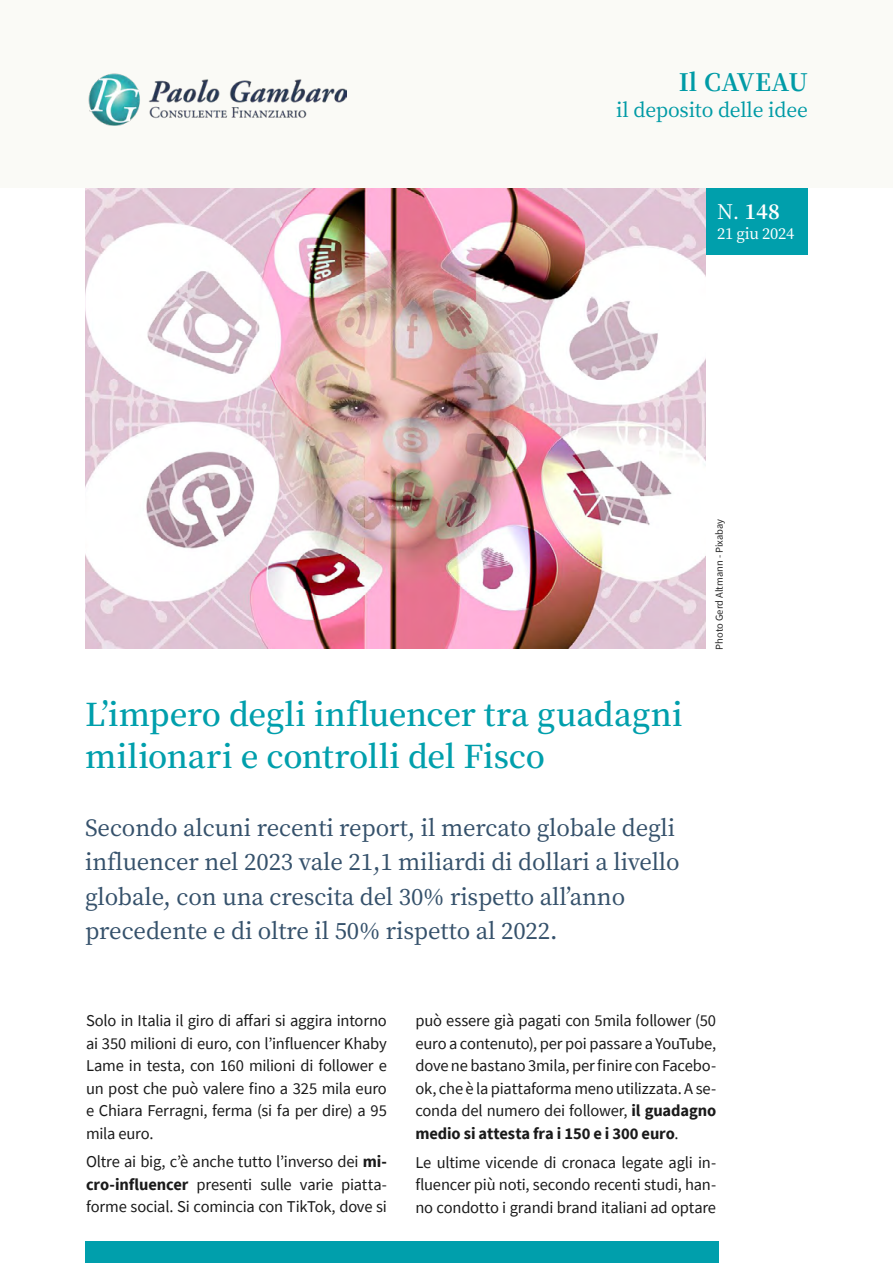
<style>
.page{position:relative;width:893px;height:1263px;background:#fff}
.page>*{position:absolute;margin:0;border:0;box-sizing:border-box;transform-origin:0 0}
.t1{font:600 31.5px/42px "Noto Serif JP";letter-spacing:-.005em;color:#009fac}
.t2{font:700 24px "Noto Serif JP";letter-spacing:.02em;color:#009fac}
.t3{font:500 22.5px/34.5px "Noto Serif JP";letter-spacing:-.005em;color:#35516b}
.t4{font:700 20.25px "Noto Serif JP";color:#fff}
.t5{font:500 19.5px "Noto Serif JP";letter-spacing:-.01em;color:#009fac}
.t6{font:16.5px/22.5px "Source Sans Pro";letter-spacing:-.01em;color:#1a1a1a;text-align:justify}
.t7{font:500 15px "Noto Serif JP";letter-spacing:-.02em;color:#fff}
.t8{font:10.5px "Source Sans Pro";color:#262626}
.s1{font-weight:400}
.s2{font-weight:700}
</style>
<div class="page">
<div style="left:0;top:0;width:893px;height:188px;background:#fafaf6"></div>
<div style="left:706px;top:188px;width:102px;height:66px;background:#009fac"></div>
<div style="left:85px;top:1242px;width:633px;height:21px;background:#009fac"></div>
<img style="left:88px;top:73px;width:258px;height:52px">
<img style="left:85px;top:188px;width:621px;height:461px">
<h2 class="t2" style="left:678px;top:68px;width:131px">Il CAVEAU</h2>
<p class="t5" style="left:616px;top:99px;width:193px">il deposito delle idee</p>
<p class="t4" style="left:717px;top:200px;width:64px"><span class="s1">N.</span> 148</p>
<p class="t7" style="left:717px;top:225px;width:79px">21 giu 2024</p>
<h1 class="t1" style="left:85px;top:694px;width:599px">L’impero degli influencer tra guadagni milionari e controlli del Fisco</h1>
<h3 class="t3" style="left:85px;top:811px;width:596px">Secondo alcuni recenti report, il mercato globale degli influencer nel 2023 vale 21,1 miliardi di dollari a livello globale, con una crescita del 30% rispetto all’anno precedente e di oltre il 50% rispetto al 2022.</h3>
<p class="t8" style="left:713px;top:649px;width:132px;rotate:-90deg">Photo Gerd Altmann - Pixabay</p>
<p class="t6" style="left:86px;top:1009px;width:302px">Solo in Italia il giro di affari si aggira intorno ai 350 milioni di euro, con l’influencer Khaby Lame in testa, con 160 milioni di follower e un post che può valere fino a 325 mila euro e Chiara Ferragni, ferma (si fa per dire) a 95 mila euro.</p>
<p class="t6" style="left:86px;top:1150px;width:302px">Oltre ai big, c’è anche tutto l’inverso dei <span class="s2">mi&shy;cro-influencer</span> presenti sulle varie piatta&shy;forme social. Si comincia con TikTok, dove si</p>
<p class="t6" style="left:415px;top:1009px;width:302px">può essere già pagati con 5mila follower (50 euro a contenuto), per poi passare a YouTube, dove ne bastano 3mila, per finire con Facebo&shy;ok, che è la piattaforma meno utilizzata. A se&shy;conda del numero dei follower, <span class="s2">il guadagno medio si attesta fra i 150 e i 300 euro</span>.</p>
<p class="t6" style="left:415px;top:1151px;width:302px">Le ultime vicende di cronaca legate agli in&shy;fluencer più noti, secondo recenti studi, han&shy;no condotto i grandi brand italiani ad optare</p>
</div>
